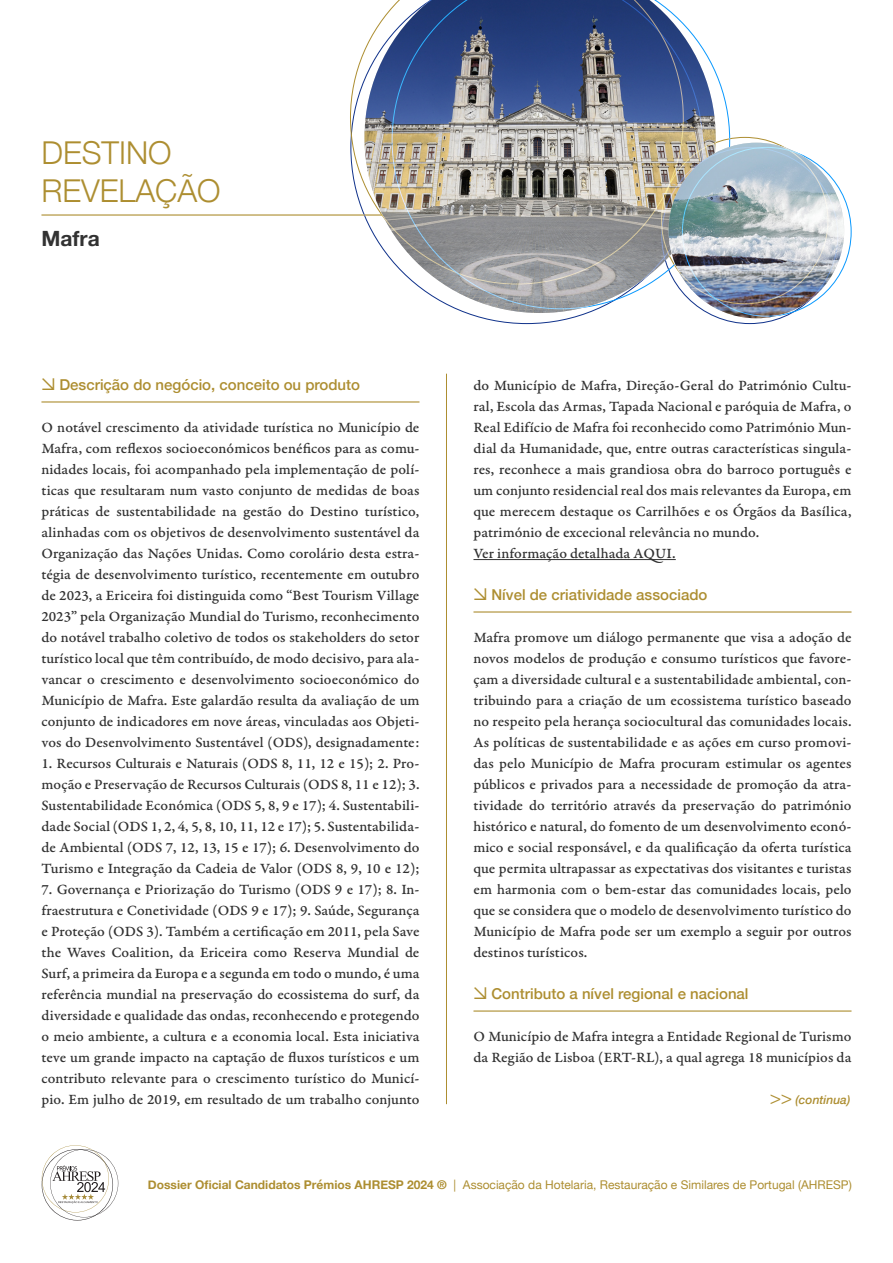
<style>
.page{position:relative;width:893px;height:1263px;background:#fff}
.page>*{position:absolute;margin:0;border:0;box-sizing:border-box;transform-origin:0 0}
.t1{font:300 31.5px/37.8px "Helvetica Neue";color:#ad8e31}
.t2{font:700 21px "Helvetica Neue";color:#323232}
.t3{font:15px/21px "Garamond Premr Pro Med Capt";color:#323232;text-align:justify}
.t4{font:500 15px "Helvetica Neue";color:#ad8e31}
.t5{font:12px "Helvetica Neue";color:#ad8e31}
.t6{font:italic 500 12px "Helvetica Neue";color:#ad8e31}
.s1{font-family:"Cooper Hewitt"}
.s2{font-family:"Cooper Hewitt";font-style:normal}
.s3{font-weight:700}
</style>
<div class="page">
<svg style="left:42px;top:1145px;width:76px;height:75px"></svg>
<hr style="left:473px;top:559px;width:203px;height:1px;background:#323232">
<hr style="left:473px;top:611px;width:378px;height:1px;background:#ad8e31">
<hr style="left:473px;top:1010px;width:378px;height:1px;background:#ad8e31">
<hr style="left:41px;top:401px;width:378px;height:1px;background:#ad8e31">
<hr style="left:41px;top:214px;width:409px;height:2px;background:#ad8e31">
<svg style="left:455px;top:309px;width:248px;height:15px"></svg>
<svg style="left:350px;top:7px;width:42px;height:254px"></svg>
<svg style="left:392px;top:0;width:338px;height:309px;background:#888f9e"></svg>
<img style="left:668px;top:143px;width:176px;height:175px;border-radius:88px">
<hr style="left:446px;top:374px;width:1px;height:730px;background:#ad8e31">
<h1 class="t1" style="left:41px;top:131px;width:181px">DESTINO<br>REVELAÇÃO</h1>
<h2 class="t2" style="left:41px;top:222px;width:60px">Mafra</h2>
<p class="t4" style="left:41px;top:373px;width:320px"><span class="s1">↘</span> Descrição do negócio, conceito ou produto</p>
<p class="t3" style="left:41px;top:417px;width:380px">O notável crescimento da atividade turística no Município de Mafra, com reflexos socioeconómicos benéficos para as comu&shy;nidades locais, foi acompanhado pela implementação de polí&shy;ticas que resultaram num vasto conjunto de medidas de boas práticas de sustentabilidade na gestão do Destino turístico, alinhadas com os objetivos de desenvolvimento sustentável da Organização das Nações Unidas. Como corolário desta estra&shy;tégia de desenvolvimento turístico, recentemente em outubro de 2023, a Ericeira foi distinguida como “Best Tourism Village 2023” pela Organização Mundial do Turismo, reconhecimento do notável trabalho coletivo de todos os stakeholders do setor turístico local que têm contribuído, de modo decisivo, para ala&shy;vancar o crescimento e desenvolvimento socioeconómico do Município de Mafra. Este galardão resulta da avaliação de um conjunto de indicadores em nove áreas, vinculadas aos Objeti&shy;vos do Desenvolvimento Sustentável (ODS), designadamente:</p>
<p class="t3" style="left:41px;top:753px;width:380px">1. Recursos Culturais e Naturais (ODS 8, 11, 12 e 15); 2. Pro&shy;moção e Preservação de Recursos Culturais (ODS 8, 11 e 12); 3.<br>Sustentabilidade Económica (ODS 5, 8, 9 e 17); 4. Sustentabili&shy;dade Social (ODS 1, 2, 4, 5, 8, 10, 11, 12 e 17); 5. Sustentabilida&shy;de Ambiental (ODS 7, 12, 13, 15 e 17); 6. Desenvolvimento do Turismo e Integração da Cadeia de Valor (ODS 8, 9, 10 e 12);</p>
<p class="t3" style="left:41px;top:879px;width:380px">7. Governança e Priorização do Turismo (ODS 9 e 17); 8. In&shy;fraestrutura e Conetividade (ODS 9 e 17); 9. Saúde, Segurança e Proteção (ODS 3). Também a certificação em 2011, pela Save the Waves Coalition, da Ericeira como Reserva Mundial de Surf, a primeira da Europa e a segunda em todo o mundo, é uma referência mundial na preservação do ecossistema do surf, da diversidade e qualidade das ondas, reconhecendo e protegendo o meio ambiente, a cultura e a economia local. Esta iniciativa teve um grande impacto na captação de fluxos turísticos e um contributo relevante para o crescimento turístico do Municí&shy;pio. Em julho de 2019, em resultado de um trabalho conjunto</p>
<p class="t3" style="left:473px;top:375px;width:380px;text-align:left">do Município de Mafra, Direção-Geral do Património Cultu&shy;ral, Escola das Armas, Tapada Nacional e paróquia de Mafra, o Real Edifício de Mafra foi reconhecido como Património Mun&shy;dial da Humanidade, que, entre outras características singula&shy;res, reconhece a mais grandiosa obra do barroco português e um conjunto residencial real dos mais relevantes da Europa, em que merecem destaque os Carrilhões e os Órgãos da Basílica, património de excecional relevância no mundo.<br>Ver informação detalhada AQUI.</p>
<p class="t4" style="left:473px;top:583px;width:235px"><span class="s1">↘</span> Nível de criatividade associado</p>
<p class="t3" style="left:473px;top:627px;width:380px">Mafra promove um diálogo permanente que visa a adoção de novos modelos de produção e consumo turísticos que favore&shy;çam a diversidade cultural e a sustentabilidade ambiental, con&shy;tribuindo para a criação de um ecossistema turístico baseado no respeito pela herança sociocultural das comunidades locais.<br>As políticas de sustentabilidade e as ações em curso promovi&shy;das pelo Município de Mafra procuram estimular os agentes públicos e privados para a necessidade de promoção da atra&shy;tividade do território através da preservação do património histórico e natural, do fomento de um desenvolvimento econó&shy;mico e social responsável, e da qualificação da oferta turística que permita ultrapassar as expectativas dos visitantes e turistas em harmonia com o bem-estar das comunidades locais, pelo que se considera que o modelo de desenvolvimento turístico do Município de Mafra pode ser um exemplo a seguir por outros destinos turísticos.</p>
<p class="t4" style="left:473px;top:982px;width:277px"><span class="s1">↘</span> Contributo a nível regional e nacional</p>
<p class="t3" style="left:473px;top:1026px;width:379px">O Município de Mafra integra a Entidade Regional de Turismo da Região de Lisboa (ERT-RL), a qual agrega 18 municípios da</p>
<p class="t6" style="left:770px;top:1089px;width:82px"><span class="s2">►►</span> (continua)</p>
<p class="t5" style="left:148px;top:1176px;width:705px"><span class="s3">Dossier Oficial Candidatos Prémios AHRESP 2024 ®</span> | Associação da Hotelaria, Restauração e Similares de Portugal (AHRESP)</p>
</div>
